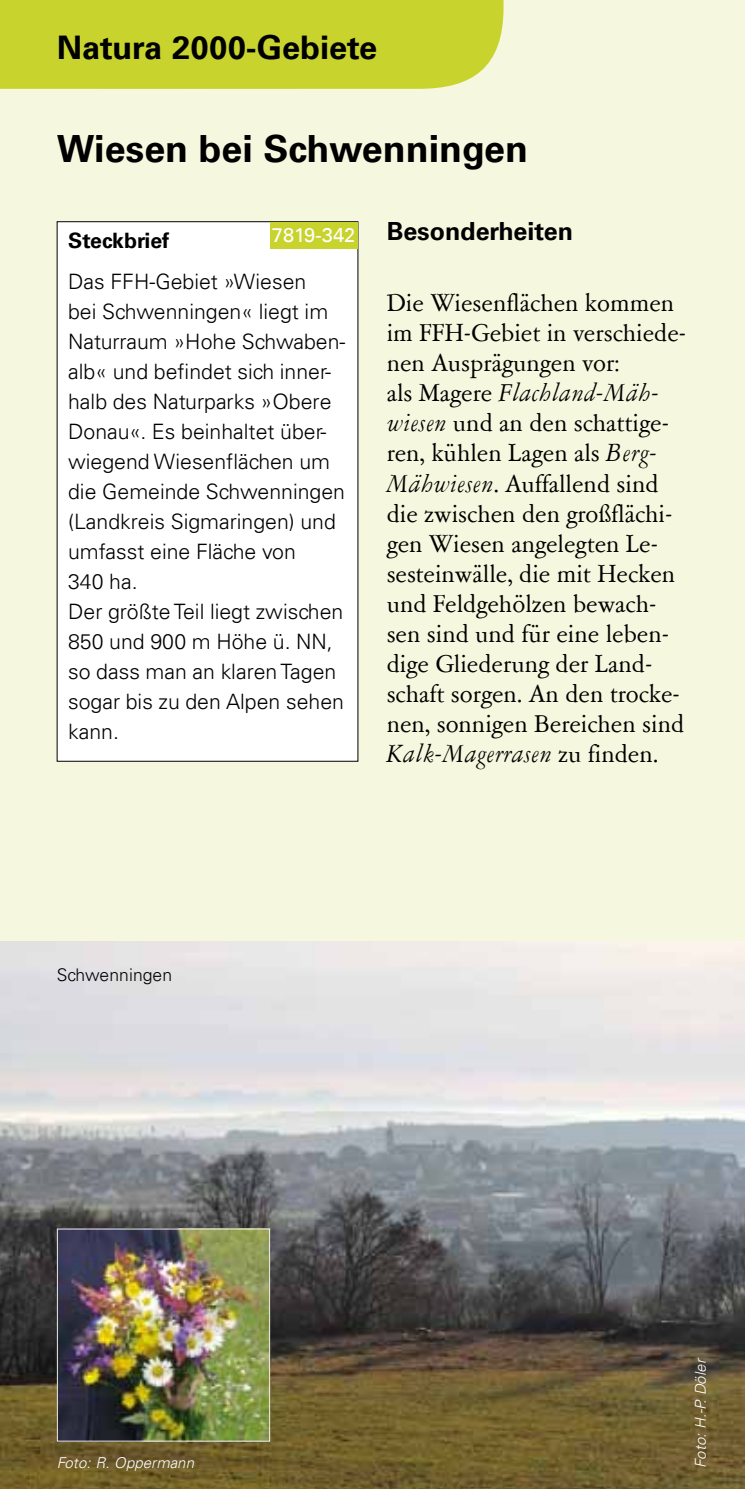
<style>
.page{position:relative;width:745px;height:1489px;background:#fff}
.page>*{position:absolute;margin:0;border:0;box-sizing:border-box;transform-origin:0 0}
.t1{font:700 37.5px "Univers LT";color:#000}
.t2{font:700 32.5px "Univers LT";color:#000}
.t3{font:27.5px/30px "Garamont Amst SB Rom";color:#000}
.t4{font:italic 27.5px "Garamont Amst SB";letter-spacing:.04em;color:#000}
.t5{font:700 25px "Univers LT";color:#000}
.t6{font:300 21.25px/30px "Univers LT";color:#000}
.t7{font:700 21.25px "Univers LT";color:#000}
.t8{font:20px "Univers LT";color:#fff}
.t9{font:300 17.5px "Univers LT";letter-spacing:.005em;color:#000}
.t10{font:italic 300 15px "Univers LT";letter-spacing:.005em;color:#fff}
.s1{font-family:"Garamont Amst SB Rom";font-style:normal}
.s2{font-family:"Garamont Amst SB";font-style:italic}
</style>
<div class="page">
<div style="left:0;top:0;width:744px;height:1488px;background:#f5f7de"></div>
<img style="left:0;top:941px;width:744px;height:547px">
<div style="left:0;top:0;width:503px;height:89px;background:#c8d32d"></div>
<div style="left:57px;top:222px;width:300px;height:539px;background:#fff"></div>
<img style="left:59px;top:1230px;width:209px;height:209px">
<div style="left:57px;top:1228px;width:213px;height:213px;border:1px solid #f1ece9"></div>
<div style="left:269px;top:222px;width:88px;height:26px;background:#c8d32d"></div>
<h2 class="t2" style="left:57px;top:28px;width:322px">Natura 2000-Gebiete</h2>
<h1 class="t1" style="left:57px;top:127px;width:472px">Wiesen bei Schwenningen</h1>
<p class="t8" style="left:272px;top:223px;width:85px">7819-342</p>
<p class="t7" style="left:68px;top:228px;width:103px">Steckbrief</p>
<p class="t6" style="left:68px;top:266px;width:278px">Das FFH-Gebiet »Wiesen<br>bei Schwenningen« liegt im<br>Naturraum »Hohe Schwaben&shy;alb« und befindet sich inner&shy;halb des Naturparks »Obere<br>Donau«. Es beinhaltet über&shy;wiegend Wiesenflächen um die Gemeinde Schwenningen (Landkreis Sigmaringen) und umfasst eine Fläche von<br>340 ha.<br>Der größte Teil liegt zwischen<br>850 und 900 m Höhe ü. NN, so dass man an klaren Tagen sogar bis zu den Alpen sehen kann.</p>
<p class="t5" style="left:386px;top:216px;width:188px">Besonderheiten</p>
<p class="t3" style="left:386px;top:289px;width:301px">Die Wiesenflächen kommen im FFH-Gebiet in verschiede&shy;nen Ausprägungen vor:</p>
<p class="t4" style="left:386px;top:378px;width:273px"><span class="s1">als Magere</span> Flachland-Mäh-</p>
<p class="t3" style="left:386px;top:409px;width:299px"><span class="s2">wiesen</span> und an den schattige&shy;ren, kühlen Lagen als <span class="s2">Berg-<br>Mähwiesen</span>. Auffallend sind die zwischen den großflächi&shy;gen Wiesen angelegten Le&shy;sesteinwälle, die mit Hecken und Feldgehölzen bewach&shy;sen sind und für eine leben&shy;dige Gliederung der Land&shy;schaft sorgen. An den trocke&shy;nen, sonnigen Bereichen sind</p>
<p class="t4" style="left:386px;top:738px;width:272px">Kalk-Magerrasen <span class="s1">zu finden.</span></p>
<p class="t9" style="left:57px;top:963px;width:117px">Schwenningen</p>
<p class="t10" style="left:57px;top:1453px;width:139px">Foto: R. Oppermann</p>
<p class="t10" style="left:691px;top:1467px;width:111px;rotate:-90deg">Foto: H.-P. Döler</p>
</div>
